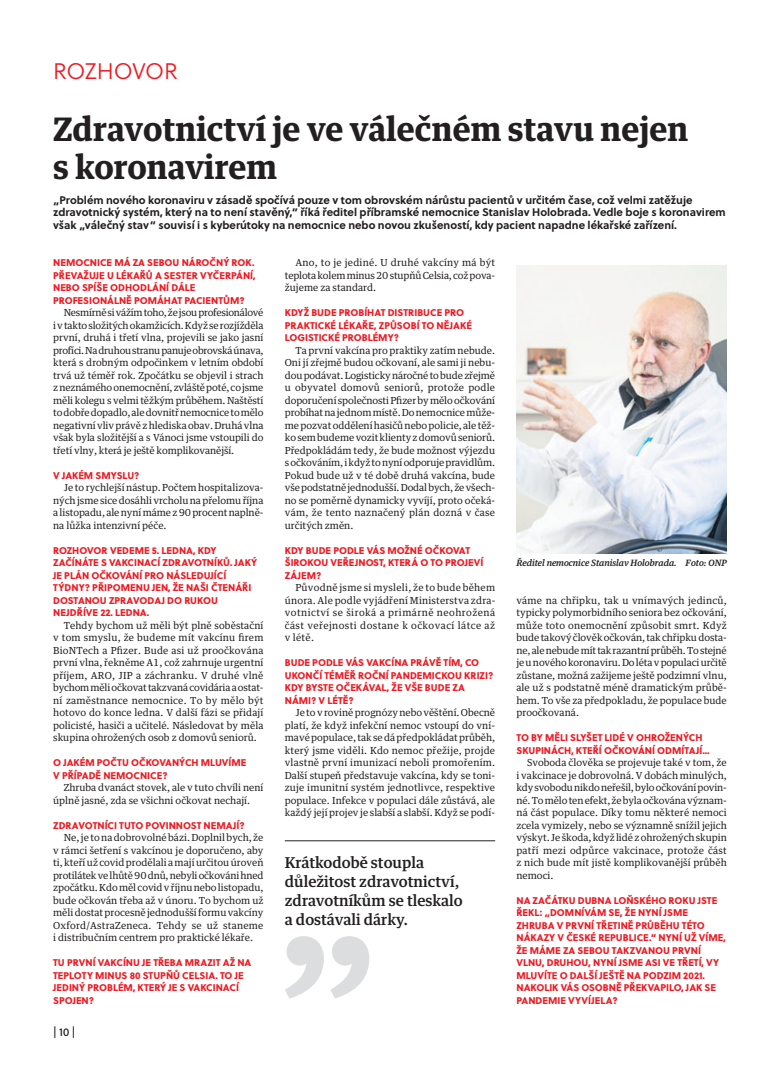
<style>
.page{position:relative;width:780px;height:1088px;background:#fff}
.page>*{position:absolute;margin:0;border:0;box-sizing:border-box;transform-origin:0 0}
.t1{font:700 32.5px/37.5px "Guardian Text Egyp";color:#231f20}
.t2{font:22.5px "Soleil Lt";letter-spacing:-.02em;color:#ed1c24}
.t3{font:500 15px/18.8px "Guardian Text Egyp";color:#231f20}
.t4{font:11.25px "Soleil Bk";color:#231f20}
.t5{font:700 11px/12.5px "Soleil";color:#231f20}
.t6{font:9.75px/12.5px "Guardian Text Egyp";color:#231f20;text-align:justify}
.t7{font:9.75px/12.5px "Soleil Xb";color:#ed1c24}
.t8{font:italic 500 8.75px "Guardian Text Egyp";color:#231f20}
</style>
<div class="page">
<img style="left:516px;top:266px;width:210px;height:287px">
<svg style="left:285px;top:936px;width:84px;height:62px"></svg>
<hr style="left:285px;top:840px;width:210px;height:1px;background:#231f20">
<h2 class="t2" style="left:53px;top:58px;width:126px">ROZHOVOR</h2>
<h1 class="t1" style="left:53px;top:113px;width:636px">Zdravotnictví je ve válečném stavu nejen s koronavirem</h1>
<p class="t5" style="left:53px;top:194px;width:674px">„Problém nového koronaviru v zásadě spočívá pouze v tom obrovském nárůstu pacientů v určitém čase, což velmi zatěžuje zdravotnický systém, který na to není stavěný,“ říká ředitel příbramské nemocnice Stanislav Holobrada. Vedle boje s koronavirem však „válečný stav“ souvisí i s kyberútoky na nemocnice nebo novou zkušeností, kdy pacient napadne lékařské zařízení.</p>
<p class="t7" style="left:53px;top:256px;width:204px">NEMOCNICE MÁ ZA SEBOU NÁROČNÝ ROK.<br>PŘEVAŽUJE U LÉKAŘŮ A SESTER VYČERPÁNÍ, NEBO SPÍŠE ODHODLÁNÍ DÁLE PROFESIONÁLNĚ POMÁHAT PACIENTŮM?</p>
<p class="t6" style="left:53px;top:307px;width:212px;text-indent:11px">Nesmírně si vážím toho, že jsou profesionálové iv takto složitých okamžicích. Když se rozjížděla první, druhá i třetí vlna, projevili se jako jasní profíci. Na druhou stranu panuje obrovská únava, která s drobným odpočinkem v letním období trvá už téměř rok. Zpočátku se objevil i strach z neznámého onemocnění, zvláště poté, co jsme měli kolegu s velmi těžkým průběhem. Naštěstí to dobře dopadlo, ale dovnitř nemocnice to mělo negativní vliv právě z hlediska obav. Druhá vlna však byla složitější a s Vánoci jsme vstoupili do třetí vlny, která je ještě komplikovanější.</p>
<p class="t7" style="left:53px;top:469px;width:88px">V JAKÉM SMYSLU?</p>
<p class="t6" style="left:53px;top:482px;width:212px;text-indent:11px">Je to rychlejší nástup. Počtem hospitalizova&shy;ných jsme sice dosáhli vrcholu na přelomu října a listopadu, ale nyní máme z 90 procent naplně&shy;na lůžka intenzivní péče.</p>
<p class="t7" style="left:53px;top:544px;width:205px">ROZHOVOR VEDEME 5. LEDNA, KDY<br>ZAČÍNÁTE S VAKCINACÍ ZDRAVOTNÍKŮ. JAKÝ<br>JE PLÁN OČKOVÁNÍ PRO NÁSLEDUJÍCÍ<br>TÝDNY? PŘIPOMENU JEN, ŽE NAŠI ČTENÁŘI<br>DOSTANOU ZPRAVODAJ DO RUKOU<br>NEJDŘÍVE 22. LEDNA.</p>
<p class="t6" style="left:53px;top:620px;width:212px;text-indent:11px">Tehdy bychom už měli být plně soběstační v tom smyslu, že budeme mít vakcínu firem BioNTech a Pfizer. Bude asi už proočkována první vlna, řekněme A1, což zahrnuje urgentní příjem, ARO, JIP a záchranku. V druhé vlně bychom měli očkovat takzvaná covidária a ostat&shy;ní zaměstnance nemocnice. To by mělo být hotovo do konce ledna. V další fázi se přidají policisté, hasiči a učitelé. Následovat by měla skupina ohrožených osob z domovů seniorů.</p>
<p class="t7" style="left:53px;top:756px;width:195px">O JAKÉM POČTU OČKOVANÝCH MLUVÍME<br>V PŘÍPADĚ NEMOCNICE?</p>
<p class="t6" style="left:53px;top:782px;width:212px;text-indent:11px">Zhruba dvanáct stovek, ale v tuto chvíli není úplně jasné, zda se všichni očkovat nechají.</p>
<p class="t7" style="left:53px;top:819px;width:193px">ZDRAVOTNÍCI TUTO POVINNOST NEMAJÍ?</p>
<p class="t6" style="left:53px;top:832px;width:212px;text-indent:11px">Ne, je to na dobrovolné bázi. Doplnil bych, že v rámci šetření s vakcínou je doporučeno, aby ti, kteří už covid prodělali a mají určitou úroveň protilátek ve lhůtě 90 dnů, nebyli očkováni hned zpočátku. Kdo měl covid v říjnu nebo listopadu, bude očkován třeba až v únoru. To bychom už měli dostat procesně jednodušší formu vakcíny Oxford/AstraZeneca. Tehdy se už staneme i distribučním centrem pro praktické lékaře.</p>
<p class="t7" style="left:53px;top:956px;width:200px">TU PRVNÍ VAKCÍNU JE TŘEBA MRAZIT AŽ NA<br>TEPLOTY MINUS 80 STUPŇŮ CELSIA. TO JE<br>JEDINÝ PROBLÉM, KTERÝ JE S VAKCINACÍ<br>SPOJEN?</p>
<p class="t6" style="left:285px;top:257px;width:212px;text-indent:11px">Ano, to je jediné. U druhé vakcíny má být teplota kolem minus 20 stupňů Celsia, což pova&shy;žujeme za standard.</p>
<p class="t7" style="left:285px;top:306px;width:189px">KDYŽ BUDE PROBÍHAT DISTRIBUCE PRO<br>PRAKTICKÉ LÉKAŘE, ZPŮSOBÍ TO NĚJAKÉ<br>LOGISTICKÉ PROBLÉMY?</p>
<p class="t6" style="left:285px;top:345px;width:212px;text-indent:11px">Ta první vakcína pro praktiky zatím nebude.<br>Oni jí zřejmě budou očkovaní, ale sami ji nebu&shy;dou podávat. Logisticky náročné to bude zřejmě u obyvatel domovů seniorů, protože podle doporučení společnosti Pfizer by mělo očkování probíhat na jednom místě. Do nemocnice může&shy;me pozvat oddělení hasičů nebo policie, ale těž&shy;ko sem budeme vozit klienty z domovů seniorů.<br>Předpokládám tedy, že bude možnost výjezdu s očkováním, i když to nyní odporuje pravidlům.<br>Pokud bude už v té době druhá vakcína, bude vše podstatně jednodušší. Dodal bych, že všech&shy;no se poměrně dynamicky vyvíjí, proto očeká&shy;vám, že tento naznačený plán dozná v čase určitých změn.</p>
<p class="t7" style="left:285px;top:544px;width:200px">KDY BUDE PODLE VÁS MOŽNÉ OČKOVAT<br>ŠIROKOU VEŘEJNOST, KTERÁ O TO PROJEVÍ<br>ZÁJEM?</p>
<p class="t6" style="left:285px;top:582px;width:212px;text-indent:11px">Původně jsme si mysleli, že to bude během února. Ale podle vyjádření Ministerstva zdra&shy;votnictví se široká a primárně neohrožená část veřejnosti dostane k očkovací látce až v létě.</p>
<p class="t7" style="left:285px;top:656px;width:210px">BUDE PODLE VÁS VAKCÍNA PRÁVĚ TÍM, CO<br>UKONČÍ TÉMĚŘ ROČNÍ PANDEMICKOU KRIZI?<br>KDY BYSTE OČEKÁVAL, ŽE VŠE BUDE ZA<br>NÁMI? V LÉTĚ?</p>
<p class="t6" style="left:285px;top:707px;width:212px;text-indent:11px">Je to v rovině prognózy nebo věštění. Obecně platí, že když infekční nemoc vstoupí do vní&shy;mavé populace, tak se dá předpokládat průběh, který jsme viděli. Kdo nemoc přežije, projde vlastně první imunizací neboli promořením.<br>Další stupeň představuje vakcína, kdy se toni&shy;zuje imunitní systém jednotlivce, respektive populace. Infekce v populaci dále zůstává, ale každý její projev je slabší a slabší. Když se podí-</p>
<p class="t8" style="left:516px;top:559px;width:212px">Ředitel nemocnice Stanislav Holobrada. Foto: ONP</p>
<p class="t6" style="left:516px;top:595px;width:212px">váme na chřipku, tak u vnímavých jedinců, typicky polymorbidního seniora bez očkování, může toto onemocnění způsobit smrt. Když bude takový člověk očkován, tak chřipku dosta&shy;ne, ale nebude mít tak razantní průběh. To stejné je u nového koronaviru. Do léta v populaci určitě zůstane, možná zažijeme ještě podzimní vlnu, ale už s podstatně méně dramatickým průbě&shy;hem. To vše za předpokladu, že populace bude proočkovaná.</p>
<p class="t7" style="left:516px;top:731px;width:195px">TO BY MĚLI SLYŠET LIDÉ V OHROŽENÝCH<br>SKUPINÁCH, KTEŘÍ OČKOVÁNÍ ODMÍTAJÍ…</p>
<p class="t6" style="left:516px;top:757px;width:212px;text-indent:11px">Svoboda člověka se projevuje také v tom, že i vakcinace je dobrovolná. V dobách minulých, kdy svobodu nikdo neřešil, bylo očkování povin&shy;né. To mělo ten efekt, že byla očkována význam&shy;ná část populace. Díky tomu některé nemoci zcela vymizely, nebo se významně snížil jejich výskyt. Je škoda, když lidé z ohrožených skupin patří mezi odpůrce vakcinace, protože část z nich bude mít jistě komplikovanější průběh nemoci.</p>
<p class="t7" style="left:516px;top:894px;width:211px">NA ZAČÁTKU DUBNA LOŇSKÉHO ROKU JSTE ŘEKL: „DOMNÍVÁM SE, ŽE NYNÍ JSME ZHRUBA V PRVNÍ TŘETINĚ PRŮBĚHU TÉTO NÁKAZY V ČESKÉ REPUBLICE.“ NYNÍ UŽ VÍME, ŽE MÁME ZA SEBOU TAKZVANOU PRVNÍ VLNU, DRUHOU, NYNÍ JSME ASI VE TŘETÍ, VY MLUVÍTE O DALŠÍ JEŠTĚ NA PODZIM 2021.<br>NAKOLIK VÁS OSOBNĚ PŘEKVAPILO, JAK SE PANDEMIE VYVÍJELA?</p>
<h3 class="t3" style="left:285px;top:854px;width:179px">Krátkodobě stoupla důležitost zdravotnictví, zdravotníkům se tleskalo a dostávali dárky.</h3>
<p class="t4" style="left:53px;top:1026px;width:24px">| 10 |</p>
</div>
